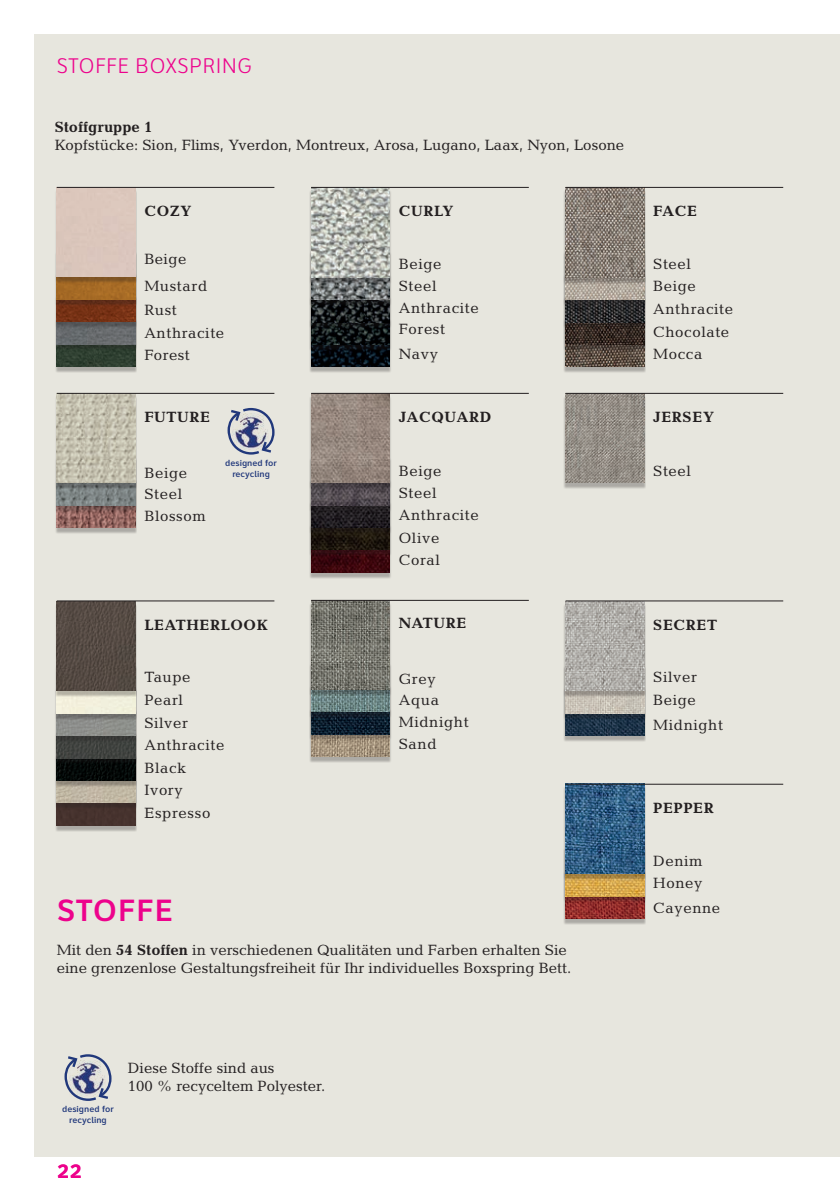
<style>
.page{position:relative;width:840px;height:1191px;background:#fff}
.page>*{position:absolute;margin:0;border:0;box-sizing:border-box;transform-origin:0 0}
.t1{font:500 32px "Clearview Text";letter-spacing:.015em;color:#ed028c}
.t2{font:300 22px "Clearview Text";letter-spacing:.015em;color:#ed028c}
.t3{font:700 20px "Clearview Text";color:#ed028c}
.t4{font:15px/21.8px "Candida Std";letter-spacing:.04em;color:#231f20}
.t5{font:15px/18px "Candida Std";color:#231f20}
.t6{font:700 15px "Candida Std";letter-spacing:.04em;color:#231f20}
.t7{font:700 15px "Candida Std";color:#231f20}
.t8{font:500 8.8px/11px "Clearview Text";color:#253f8e;text-align:center}
.s1{font-weight:700}
</style>
<div class="page">
<div style="left:34px;top:34px;width:805px;height:1123px;background:#e7e6de"></div>
<div style="left:563px;top:396px;width:82px;height:93px;background:#231f20;opacity:.3"></div>
<img style="left:565px;top:394px;width:78px;height:89px">
<hr style="left:565px;top:393px;width:217px;height:1px;background:#231f20">
<div style="left:563px;top:871px;width:82px;height:54px;background:#231f20;opacity:.3"></div>
<img style="left:565px;top:902px;width:78px;height:16px">
<div style="left:563px;top:848px;width:82px;height:54px;background:#231f20;opacity:.3"></div>
<img style="left:565px;top:880px;width:78px;height:16px">
<div style="left:563px;top:786px;width:82px;height:94px;background:#231f20;opacity:.3"></div>
<img style="left:565px;top:785px;width:78px;height:88px">
<hr style="left:565px;top:784px;width:217px;height:1px;background:#231f20">
<div style="left:563px;top:688px;width:82px;height:54px;background:#231f20;opacity:.3"></div>
<img style="left:565px;top:720px;width:78px;height:15px">
<div style="left:563px;top:666px;width:82px;height:54px;background:#231f20;opacity:.3"></div>
<img style="left:565px;top:697px;width:78px;height:16px">
<div style="left:563px;top:604px;width:82px;height:93px;background:#231f20;opacity:.3"></div>
<img style="left:565px;top:601px;width:78px;height:90px">
<hr style="left:565px;top:600px;width:217px;height:1px;background:#231f20">
<div style="left:563px;top:319px;width:82px;height:54px;background:#231f20;opacity:.3"></div>
<img style="left:565px;top:351px;width:78px;height:16px">
<div style="left:563px;top:297px;width:82px;height:54px;background:#231f20;opacity:.3"></div>
<img style="left:565px;top:329px;width:78px;height:15px">
<div style="left:563px;top:275px;width:82px;height:54px;background:#231f20;opacity:.3"></div>
<img style="left:565px;top:306px;width:78px;height:16px">
<div style="left:563px;top:252px;width:82px;height:54px;background:#231f20;opacity:.3"></div>
<img style="left:565px;top:284px;width:78px;height:16px">
<div style="left:563px;top:190px;width:82px;height:94px;background:#231f20;opacity:.3"></div>
<img style="left:565px;top:188px;width:78px;height:89px">
<hr style="left:565px;top:187px;width:217px;height:1px;background:#231f20">
<div style="left:309px;top:525px;width:82px;height:54px;background:#231f20;opacity:.3"></div>
<img style="left:311px;top:556px;width:78px;height:16px">
<div style="left:309px;top:502px;width:82px;height:54px;background:#231f20;opacity:.3"></div>
<img style="left:311px;top:534px;width:78px;height:16px">
<div style="left:309px;top:480px;width:82px;height:54px;background:#231f20;opacity:.3"></div>
<img style="left:311px;top:512px;width:78px;height:15px">
<div style="left:309px;top:458px;width:82px;height:54px;background:#231f20;opacity:.3"></div>
<img style="left:311px;top:489px;width:78px;height:16px">
<div style="left:309px;top:396px;width:82px;height:93px;background:#231f20;opacity:.3"></div>
<img style="left:311px;top:394px;width:78px;height:89px">
<hr style="left:311px;top:393px;width:217px;height:1px;background:#231f20">
<div style="left:309px;top:709px;width:82px;height:54px;background:#231f20;opacity:.3"></div>
<img style="left:311px;top:740px;width:78px;height:16px">
<div style="left:309px;top:686px;width:82px;height:54px;background:#231f20;opacity:.3"></div>
<img style="left:311px;top:718px;width:78px;height:16px">
<div style="left:309px;top:664px;width:82px;height:54px;background:#231f20;opacity:.3"></div>
<img style="left:311px;top:696px;width:78px;height:15px">
<div style="left:309px;top:603px;width:82px;height:93px;background:#231f20;opacity:.3"></div>
<img style="left:311px;top:601px;width:78px;height:88px">
<hr style="left:311px;top:600px;width:217px;height:1px;background:#231f20">
<div style="left:309px;top:319px;width:82px;height:54px;background:#231f20;opacity:.3"></div>
<img style="left:311px;top:351px;width:78px;height:16px">
<div style="left:309px;top:297px;width:82px;height:54px;background:#231f20;opacity:.3"></div>
<img style="left:311px;top:329px;width:78px;height:15px">
<div style="left:309px;top:275px;width:82px;height:54px;background:#231f20;opacity:.3"></div>
<img style="left:311px;top:306px;width:78px;height:16px">
<div style="left:309px;top:252px;width:82px;height:54px;background:#231f20;opacity:.3"></div>
<img style="left:311px;top:284px;width:78px;height:16px">
<div style="left:309px;top:190px;width:82px;height:94px;background:#231f20;opacity:.3"></div>
<img style="left:311px;top:188px;width:78px;height:89px">
<hr style="left:311px;top:187px;width:217px;height:1px;background:#231f20">
<div style="left:55px;top:319px;width:82px;height:54px;background:#231f20;opacity:.3"></div>
<img style="left:57px;top:350px;width:78px;height:16px">
<div style="left:55px;top:296px;width:82px;height:54px;background:#231f20;opacity:.3"></div>
<img style="left:57px;top:328px;width:78px;height:16px">
<div style="left:55px;top:274px;width:82px;height:54px;background:#231f20;opacity:.3"></div>
<img style="left:57px;top:306px;width:78px;height:16px">
<div style="left:55px;top:252px;width:82px;height:54px;background:#231f20;opacity:.3"></div>
<img style="left:57px;top:283px;width:78px;height:16px">
<div style="left:55px;top:190px;width:82px;height:93px;background:#231f20;opacity:.3"></div>
<div style="left:57px;top:188px;width:78px;height:89px;background:#dbc6bc"></div>
<hr style="left:57px;top:187px;width:217px;height:1px;background:#231f20">
<div style="left:55px;top:738px;width:82px;height:94px;background:#231f20;opacity:.3"></div>
<img style="left:57px;top:809px;width:78px;height:16px">
<div style="left:55px;top:755px;width:82px;height:54px;background:#231f20;opacity:.3"></div>
<img style="left:57px;top:787px;width:78px;height:16px">
<div style="left:55px;top:733px;width:82px;height:54px;background:#231f20;opacity:.3"></div>
<img style="left:57px;top:764px;width:78px;height:16px">
<div style="left:55px;top:710px;width:82px;height:54px;background:#231f20;opacity:.3"></div>
<img style="left:57px;top:742px;width:78px;height:16px">
<div style="left:55px;top:688px;width:82px;height:54px;background:#231f20;opacity:.3"></div>
<div style="left:57px;top:685px;width:78px;height:50px;background:#8e908c"></div>
<div style="left:55px;top:666px;width:82px;height:54px;background:#231f20;opacity:.3"></div>
<img style="left:57px;top:697px;width:78px;height:16px">
<div style="left:55px;top:604px;width:82px;height:93px;background:#231f20;opacity:.3"></div>
<img style="left:57px;top:601px;width:78px;height:90px">
<hr style="left:57px;top:600px;width:217px;height:1px;background:#231f20">
<div style="left:55px;top:480px;width:82px;height:54px;background:#231f20;opacity:.3"></div>
<img style="left:57px;top:512px;width:78px;height:15px">
<div style="left:55px;top:458px;width:82px;height:54px;background:#231f20;opacity:.3"></div>
<img style="left:57px;top:489px;width:78px;height:16px">
<div style="left:55px;top:396px;width:82px;height:93px;background:#231f20;opacity:.3"></div>
<img style="left:57px;top:394px;width:78px;height:89px">
<hr style="left:57px;top:393px;width:217px;height:1px;background:#231f20">
<svg style="left:227px;top:408px;width:47px;height:46px"></svg>
<svg style="left:64px;top:1054px;width:47px;height:47px"></svg>
<h2 class="t2" style="left:57px;top:54px;width:197px">STOFFE BOXSPRING</h2>
<p class="t7" style="left:55px;top:118px;width:99px">Stoffgruppe 1</p>
<p class="t5" style="left:55px;top:135px;width:570px">Kopfstücke: Sion, Flims, Yverdon, Montreux, Arosa, Lugano, Laax, Nyon, Losone</p>
<p class="t6" style="left:144px;top:202px;width:48px">COZY</p>
<p class="t4" style="left:144px;top:248px;width:44px">Beige</p>
<p class="t4" style="left:144px;top:275px;width:64px">Mustard</p>
<p class="t4" style="left:144px;top:298px;width:34px">Rust</p>
<p class="t4" style="left:144px;top:322px;width:81px">Anthracite</p>
<p class="t4" style="left:144px;top:344px;width:47px">Forest</p>
<p class="t6" style="left:144px;top:408px;width:67px">FUTURE</p>
<p class="t4" style="left:144px;top:461px;width:63px">Beige<br>Steel<br>Blossom</p>
<p class="t8" style="left:225px;top:457px;width:53px">designed for recycling</p>
<p class="t6" style="left:144px;top:616px;width:124px">LEATHERLOOK</p>
<p class="t4" style="left:144px;top:666px;width:48px;line-height:23px">Taupe<br>Pearl<br>Silver</p>
<p class="t4" style="left:144px;top:734px;width:81px;line-height:22.4px">Anthracite<br>Black<br>Ivory</p>
<p class="t4" style="left:144px;top:802px;width:67px">Espresso</p>
<h1 class="t1" style="left:57px;top:891px;width:117px">STOFFE</h1>
<p class="t6" style="left:398px;top:202px;width:56px">CURLY</p>
<p class="t4" style="left:398px;top:253px;width:81px">Beige<br>Steel<br>Anthracite</p>
<p class="t4" style="left:398px;top:316px;width:48px;line-height:24.6px">Forest<br>Navy</p>
<p class="t6" style="left:398px;top:408px;width:94px">JACQUARD</p>
<p class="t4" style="left:398px;top:460px;width:81px">Beige<br>Steel<br>Anthracite<br>Olive<br>Coral</p>
<p class="t6" style="left:398px;top:614px;width:69px">NATURE</p>
<p class="t4" style="left:398px;top:667px;width:71px">Grey<br>Aqua<br>Midnight<br>Sand</p>
<p class="t5" style="left:57px;top:940px;width:516px">Mit den <span class="s1">54 Stoffen</span> in verschiedenen Qualitäten und Farben erhalten Sie eine grenzenlose Gestaltungsfreiheit für Ihr individuelles Boxspring Bett.</p>
<p class="t6" style="left:653px;top:202px;width:45px">FACE</p>
<p class="t4" style="left:653px;top:253px;width:81px;line-height:22.4px">Steel<br>Beige<br>Anthracite<br>Chocolate<br>Mocca</p>
<p class="t6" style="left:653px;top:408px;width:62px">JERSEY</p>
<p class="t4" style="left:653px;top:460px;width:39px">Steel</p>
<p class="t6" style="left:653px;top:616px;width:65px">SECRET</p>
<p class="t4" style="left:653px;top:665px;width:71px;line-height:23.8px">Silver<br>Beige<br>Midnight</p>
<p class="t6" style="left:653px;top:799px;width:62px">PEPPER</p>
<p class="t4" style="left:653px;top:850px;width:51px">Denim<br>Honey</p>
<p class="t4" style="left:653px;top:897px;width:68px">Cayenne</p>
<p class="t8" style="left:62px;top:1103px;width:53px">designed for recycling</p>
<p class="t5" style="left:128px;top:1058px;width:199px">Diese Stoffe sind aus<br>100 % recyceltem Polyester.</p>
<h3 class="t3" style="left:57px;top:1159px;width:27px">22</h3>
</div>
